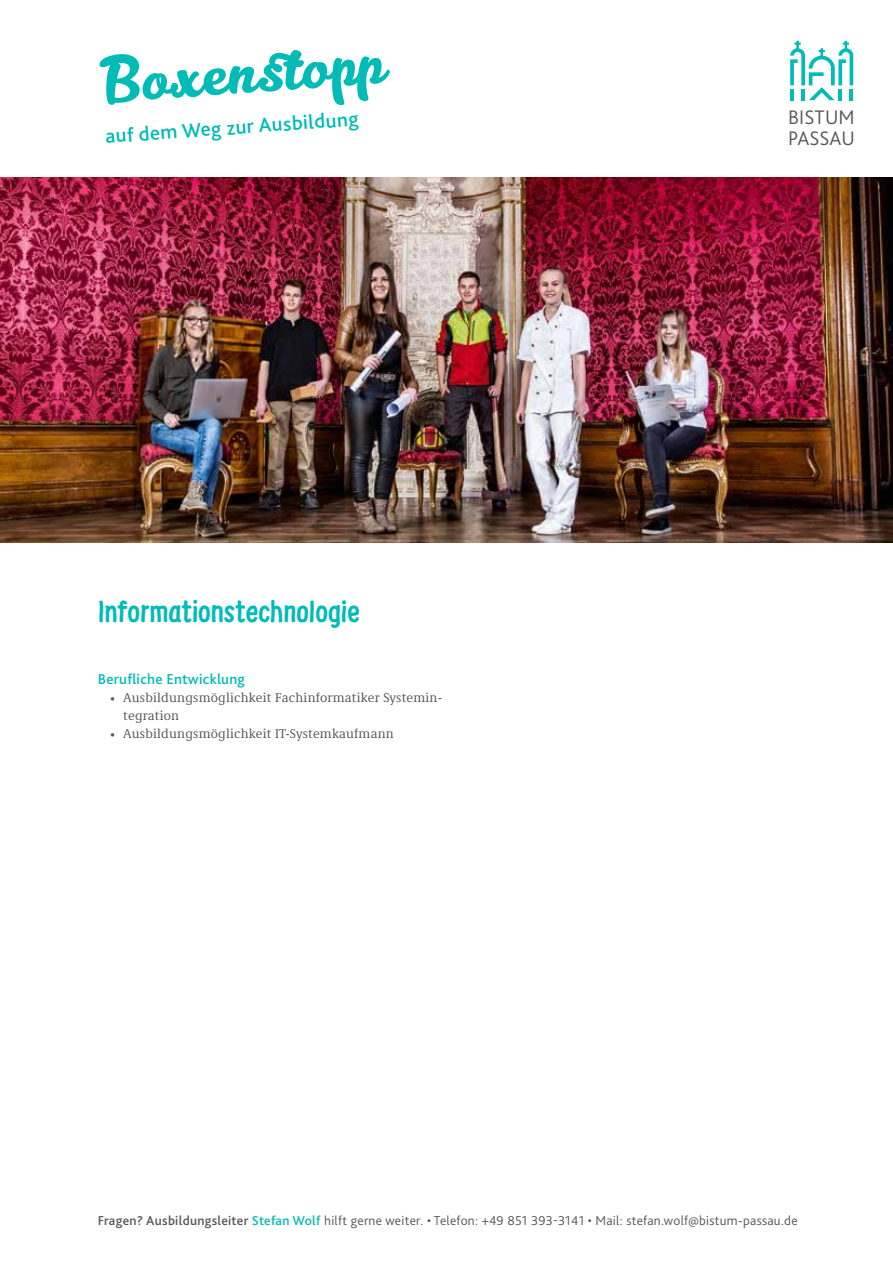
<style>
.page{position:relative;width:893px;height:1263px;background:#fff}
.page>*{position:absolute;margin:0;border:0;box-sizing:border-box;transform-origin:0 0}
.t1{font:62.1px "Kitten";color:#00bbb6}
.t2{font:700 30px "Supernettcn";color:#00bbb6}
.t3{font:500 20.7px "Bliss Pro";color:#00bbb6}
.t4{font:300 20.55px/20.4px "Bliss Pro";letter-spacing:.005em;color:#565655}
.t5{font:500 15px "Bliss Pro";letter-spacing:.015em;color:#00bbb6}
.t6{font:300 13.5px "Bliss Pro";letter-spacing:.02em;color:#565655}
.t7{font:13.05px/18px "Demos Next Pro";letter-spacing:.015em;color:#565655}
.s1{font-weight:500}
.s2{font-weight:500;color:#00bbb6}
</style>
<div class="page">
<svg style="left:790px;top:41px;width:63px;height:59px"></svg>
<img style="left:0;top:177px;width:893px;height:366px">
<h1 class="t1" style="left:99px;top:45px;width:295px;rotate:-4deg">Boxenstopp</h1>
<h3 class="t3" style="left:104px;top:123px;width:255px;rotate:-4deg">auf dem Weg zur Ausbildung</h3>
<h3 class="t4" style="left:788px;top:107px;width:68px">BISTUM<br>PASSAU</h3>
<h2 class="t2" style="left:98px;top:591px;width:263px">Informationstechnologie</h2>
<p class="t5" style="left:98px;top:670px;width:149px">Berufliche Entwicklung</p>
<p class="t7" style="left:123px;top:688px;width:320px;text-indent:-13px">• Ausbildungsmöglichkeit Fachinformatiker Systemin&shy;tegration</p>
<p class="t7" style="left:111px;top:724px;width:285px">• Ausbildungsmöglichkeit IT-Systemkaufmann</p>
<p class="t6" style="left:98px;top:1212px;width:701px"><span class="s1">Fragen? Ausbildungsleiter</span> <span class="s2">Stefan Wolf</span> hilft gerne weiter. • Telefon: +49 851 393-3141 • Mail: stefan.wolf@bistum-passau.de</p>
</div>
